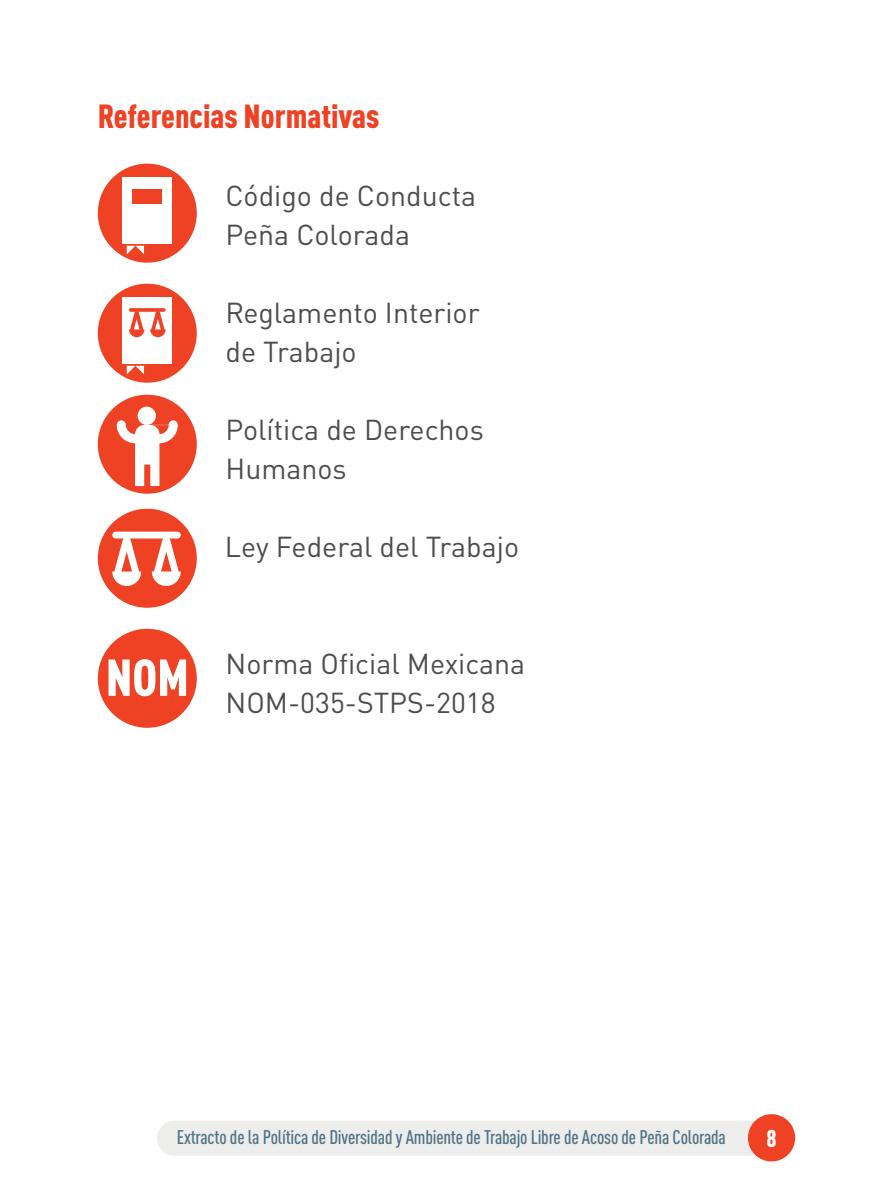
<style>
.page{position:relative;width:893px;height:1191px;background:#fff}
.page>*{position:absolute;margin:0;border:0;box-sizing:border-box;transform-origin:0 0}
.t1{font:900 condensed 51px "DIN Pro";color:#fff}
.t2{font:900 condensed 33px "DIN Pro";color:#ef4123}
.t3{font:28.5px/39px "DIN Pro";color:#4d4d4f}
.t4{font:900 condensed 24px "DIN Pro";color:#fff}
.t5{font:500 condensed 19.5px "DIN Pro";letter-spacing:-.01em;color:#4e7287}
</style>
<div class="page">
<div style="left:157px;top:1120px;width:616px;height:35px;background:#ededeb;border-radius:17px"></div>
<div style="left:748px;top:1114px;width:47px;height:47px;background:#ef4123;border-radius:50%"></div>
<div style="left:98px;top:164px;width:99px;height:99px;background:#ef4123;border-radius:50%"></div>
<div style="left:122px;top:178px;width:50px;height:66px;background:#fff"></div>
<svg style="left:127px;top:246px;width:17px;height:8px"></svg>
<div style="left:132px;top:189px;width:30px;height:15px;background:#ef4123"></div>
<div style="left:98px;top:284px;width:99px;height:99px;background:#ef4123;border-radius:50%"></div>
<div style="left:122px;top:298px;width:50px;height:66px;background:#fff"></div>
<svg style="left:127px;top:366px;width:17px;height:8px"></svg>
<div style="left:98px;top:509px;width:99px;height:99px;background:#ef4123;border-radius:50%"></div>
<div style="left:112px;top:531px;width:69px;height:7px;background:#fff;border-radius:3px"></div>
<svg style="left:152px;top:537px;width:29px;height:49px"></svg>
<svg style="left:112px;top:537px;width:29px;height:49px"></svg>
<svg style="left:129px;top:308px;width:37px;height:4px"></svg>
<svg style="left:150px;top:311px;width:16px;height:26px"></svg>
<svg style="left:129px;top:311px;width:15px;height:26px"></svg>
<div style="left:98px;top:395px;width:99px;height:99px;background:#ef4123;border-radius:50%"></div>
<div style="left:138px;top:406px;width:18px;height:19px;background:#fff;border-radius:50%"></div>
<svg style="left:117px;top:420px;width:61px;height:66px"></svg>
<div style="left:98px;top:629px;width:99px;height:99px;background:#ef4123;border-radius:50%"></div>
<p class="t2" style="left:98px;top:90px;width:283px">Referencias Normativas</p>
<p class="t3" style="left:225px;top:173px;width:252px">Código de Conducta<br>Peña Colorada</p>
<p class="t3" style="left:225px;top:290px;width:256px">Reglamento Interior de Trabajo</p>
<p class="t3" style="left:225px;top:407px;width:260px">Política de Derechos<br>Humanos</p>
<h1 class="t1" style="left:106px;top:638px;width:85px">NOM</h1>
<p class="t3" style="left:225px;top:524px;width:296px">Ley Federal del Trabajo</p>
<p class="t3" style="left:225px;top:641px;width:301px">Norma Oficial Mexicana<br>NOM-035-STPS-2018</p>
<p class="t5" style="left:177px;top:1122px;width:551px">Extracto de la Política de Diversidad y Ambiente de Trabajo Libre de Acoso de Peña Colorada</p>
<p class="t4" style="left:766px;top:1119px;width:12px">8</p>
</div>
